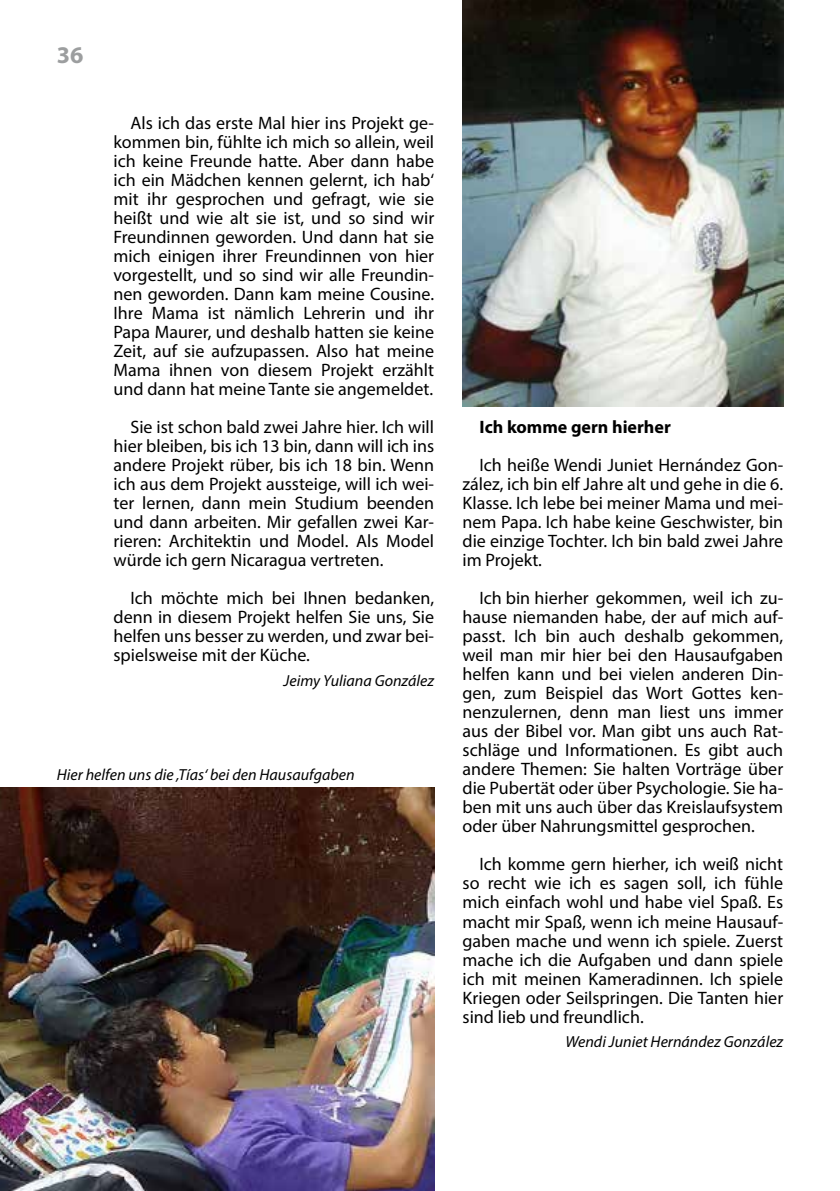
<style>
.page{position:relative;width:840px;height:1191px;background:#fff}
.page>*{position:absolute;margin:0;border:0;box-sizing:border-box;transform-origin:0 0}
.t1{font:700 24px "Myriad Pro";color:#9c9e9f}
.t2{font:18px/19px "Myriad Pro";color:#000;text-align:justify}
.t3{font:700 18px "Myriad Pro";color:#000}
.t4{font:italic 16px "Myriad Pro";color:#000}
</style>
<div class="page">
<img style="left:462px;top:0;width:320px;height:406px">
<img style="left:0;top:787px;width:434px;height:404px">
<h1 class="t1" style="left:57px;top:40px;width:28px">36</h1>
<p class="t2" style="left:113px;top:113px;width:322px;text-indent:17px">Als ich das erste Mal hier ins Projekt ge&shy;kommen bin, fühlte ich mich so allein, weil ich keine Freunde hatte. Aber dann habe ich ein Mädchen kennen gelernt, ich hab‘ mit ihr gesprochen und gefragt, wie sie heißt und wie alt sie ist, und so sind wir Freundinnen geworden. Und dann hat sie mich einigen ihrer Freundinnen von hier vorgestellt, und so sind wir alle Freundin&shy;nen geworden. Dann kam meine Cousine.<br>Ihre Mama ist nämlich Lehrerin und ihr Papa Maurer, und deshalb hatten sie keine Zeit, auf sie aufzupassen. Also hat meine Mama ihnen von diesem Projekt erzählt und dann hat meine Tante sie angemeldet.</p>
<p class="t2" style="left:113px;top:417px;width:322px;text-indent:17px">Sie ist schon bald zwei Jahre hier. Ich will hier bleiben, bis ich 13 bin, dann will ich ins andere Projekt rüber, bis ich 18 bin. Wenn ich aus dem Projekt aussteige, will ich wei&shy;ter lernen, dann mein Studium beenden und dann arbeiten. Mir gefallen zwei Kar&shy;rieren: Architektin und Model. Als Model würde ich gern Nicaragua vertreten.</p>
<p class="t2" style="left:113px;top:588px;width:322px;text-indent:17px">Ich möchte mich bei Ihnen bedanken, denn in diesem Projekt helfen Sie uns, Sie helfen uns besser zu werden, und zwar bei&shy;spielsweise mit der Küche.</p>
<p class="t4" style="left:283px;top:670px;width:152px">Jeimy Yuliana González</p>
<p class="t4" style="left:57px;top:764px;width:299px">Hier helfen uns die ‚Tías‘ bei den Hausaufgaben</p>
<p class="t3" style="left:479px;top:415px;width:193px">Ich komme gern hierher</p>
<p class="t2" style="left:462px;top:455px;width:322px;text-indent:17px">Ich heiße Wendi Juniet Hernández Gon&shy;zález, ich bin elf Jahre alt und gehe in die 6.<br>Klasse. Ich lebe bei meiner Mama und mei&shy;nem Papa. Ich habe keine Geschwister, bin die einzige Tochter. Ich bin bald zwei Jahre im Projekt.</p>
<p class="t2" style="left:462px;top:588px;width:322px;text-indent:17px">Ich bin hierher gekommen, weil ich zu&shy;hause niemanden habe, der auf mich auf&shy;passt. Ich bin auch deshalb gekommen, weil man mir hier bei den Hausaufgaben helfen kann und bei vielen anderen Din&shy;gen, zum Beispiel das Wort Gottes ken&shy;nenzulernen, denn man liest uns immer aus der Bibel vor. Man gibt uns auch Rat&shy;schläge und Informationen. Es gibt auch andere Themen: Sie halten Vorträge über die Pubertät oder über Psychologie. Sie ha&shy;ben mit uns auch über das Kreislaufsystem oder über Nahrungsmittel gesprochen.</p>
<p class="t2" style="left:462px;top:854px;width:322px;text-indent:17px">Ich komme gern hierher, ich weiß nicht so recht wie ich es sagen soll, ich fühle mich einfach wohl und habe viel Spaß. Es macht mir Spaß, wenn ich meine Hausauf&shy;gaben mache und wenn ich spiele. Zuerst mache ich die Aufgaben und dann spiele ich mit meinen Kameradinnen. Ich spiele Kriegen oder Seilspringen. Die Tanten hier sind lieb und freundlich.</p>
<p class="t4" style="left:565px;top:1031px;width:219px">Wendi Juniet Hernández González</p>
</div>
